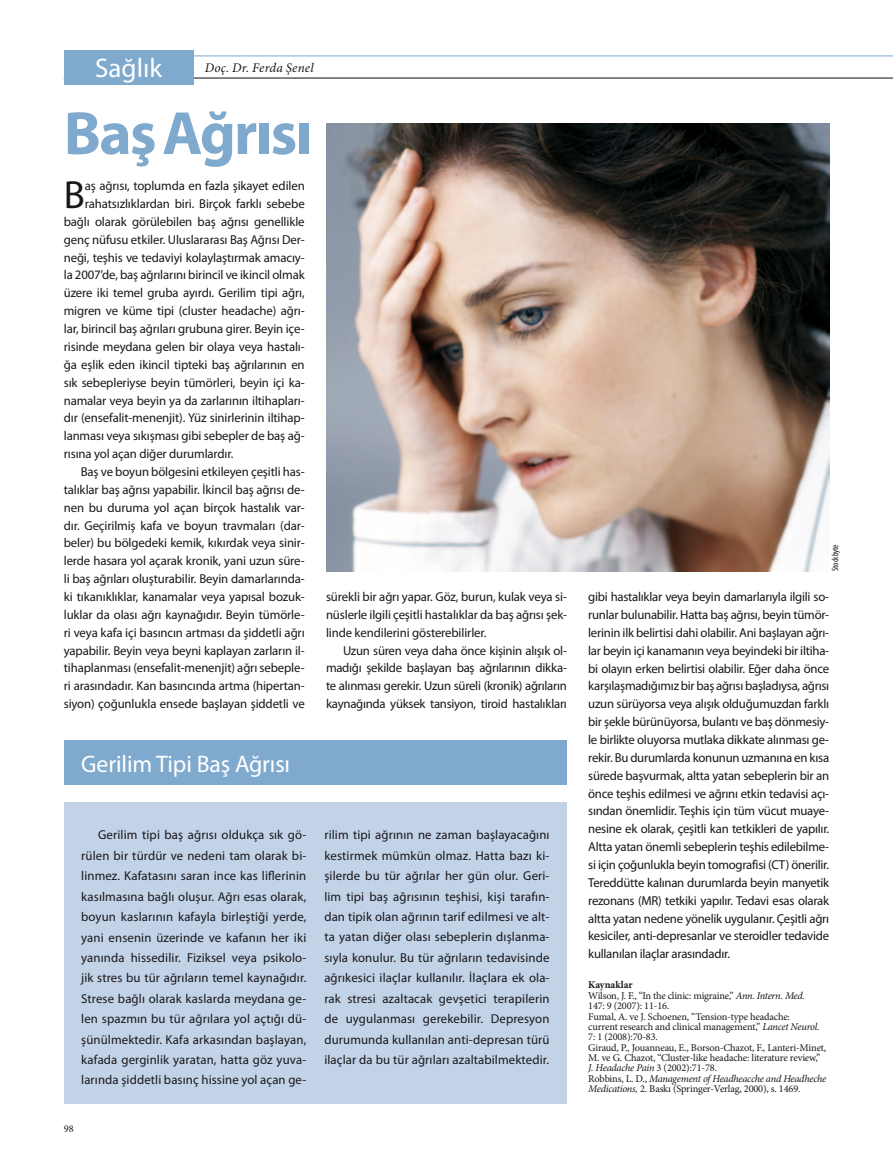
<style>
.page{position:relative;width:893px;height:1170px;background:#fff}
.page>*{position:absolute;margin:0;border:0;box-sizing:border-box;transform-origin:0 0}
.t1{font:700 61.5px "Myriad Pro";letter-spacing:-.03em;color:#80a9ce}
.t2{font:39.45px "Myriad Pro";color:#1a171c}
.t3{font:27px "Myriad Pro";color:#fff}
.t4{font:24px "Myriad Pro";letter-spacing:-.005em;color:#fff}
.t5{font:italic 13.2px "Minion Pro";letter-spacing:.015em;color:#1a171c}
.t6{font:12.9px/17.9px "Myriad Pro";letter-spacing:-.01em;color:#1a171c;text-align:justify}
.t7{font:10.35px/10.4px "Minion Pro";letter-spacing:-.015em;color:#1a171c}
.t8{font:condensed 9px "Myriad Pro";color:#1a171c}
.s1{font-weight:700}
.s2{font-style:italic}
</style>
<div class="page">
<img style="left:327px;top:123px;width:502px;height:448px">
<div style="left:64px;top:801px;width:503px;height:302px;background:#c2d3e7"></div>
<div style="left:64px;top:740px;width:503px;height:44px;background:#80a9ce"></div>
<hr style="left:64px;top:78px;width:829px;height:1px;background:#070c12">
<hr style="left:64px;top:56px;width:829px;height:1px;background:#80a9ce">
<div style="left:64px;top:50px;width:129px;height:34px;background:#80a9ce"></div>
<h3 class="t3" style="left:95px;top:52px;width:68px">Sağlık</h3>
<p class="t5" style="left:205px;top:58px;width:110px">Doç. Dr. Ferda Şenel</p>
<h1 class="t1" style="left:64px;top:93px;width:250px">Baş Ağrısı</h1>
<h2 class="t2" style="left:64px;top:170px;width:23px">B</h2>
<p class="t6" style="left:85px;top:177px;width:221px">aş ağrısı, toplumda en fazla şikayet edilen</p>
<p class="t6" style="left:85px;top:194px;width:221px">rahatsızlıklardan biri. Birçok farklı sebebe</p>
<p class="t6" style="left:64px;top:212px;width:242px">bağlı olarak görülebilen baş ağrısı genellikle</p>
<p class="t6" style="left:64px;top:230px;width:242px">genç nüfusu etkiler. Uluslararası Baş Ağrısı Der-</p>
<p class="t6" style="left:64px;top:248px;width:242px">neği, teşhis ve tedaviyi kolaylaştırmak amacıy-</p>
<p class="t6" style="left:64px;top:266px;width:242px">la 2007’de, baş ağrılarını birincil ve ikincil olmak</p>
<p class="t6" style="left:64px;top:284px;width:242px">üzere iki temel gruba ayırdı. Gerilim tipi ağrı,</p>
<p class="t6" style="left:64px;top:302px;width:242px">migren ve küme tipi (cluster headache) ağrı-</p>
<p class="t6" style="left:64px;top:319px;width:242px">lar, birincil baş ağrıları grubuna girer. Beyin içe-</p>
<p class="t6" style="left:64px;top:337px;width:242px">risinde meydana gelen bir olaya veya hastalı-</p>
<p class="t6" style="left:64px;top:355px;width:242px">ğa eşlik eden ikincil tipteki baş ağrılarının en</p>
<p class="t6" style="left:64px;top:373px;width:242px">sık sebepleriyse beyin tümörleri, beyin içi ka-</p>
<p class="t6" style="left:64px;top:391px;width:242px">namalar veya beyin ya da zarlarının iltihapları-</p>
<p class="t6" style="left:64px;top:409px;width:242px">dır (ensefalit-menenjit). Yüz sinirlerinin iltihap-</p>
<p class="t6" style="left:64px;top:427px;width:242px">lanması veya sıkışması gibi sebepler de baş ağ-</p>
<p class="t6" style="left:64px;top:444px;width:171px">rısına yol açan diğer durumlardır.</p>
<p class="t6" style="left:81px;top:462px;width:225px">Baş ve boyun bölgesini etkileyen çeşitli has-</p>
<p class="t6" style="left:64px;top:480px;width:242px">talıklar baş ağrısı yapabilir. İkincil baş ağrısı de-</p>
<p class="t6" style="left:64px;top:498px;width:242px">nen bu duruma yol açan birçok hastalık var-</p>
<p class="t6" style="left:64px;top:516px;width:242px">dır. Geçirilmiş kafa ve boyun travmaları (dar-</p>
<p class="t6" style="left:64px;top:534px;width:242px">beler) bu bölgedeki kemik, kıkırdak veya sinir-</p>
<p class="t6" style="left:64px;top:551px;width:242px">lerde hasara yol açarak kronik, yani uzun süre-</p>
<p class="t6" style="left:64px;top:569px;width:242px">li baş ağrıları oluşturabilir. Beyin damarlarında-</p>
<p class="t6" style="left:64px;top:587px;width:242px">ki tıkanıklıklar, kanamalar veya yapısal bozuk-</p>
<p class="t6" style="left:64px;top:605px;width:242px">luklar da olası ağrı kaynağıdır. Beyin tümörle-</p>
<p class="t6" style="left:64px;top:623px;width:242px">ri veya kafa içi basıncın artması da şiddetli ağrı</p>
<p class="t6" style="left:64px;top:641px;width:242px">yapabilir. Beyin veya beyni kaplayan zarların il-</p>
<p class="t6" style="left:64px;top:659px;width:242px">tihaplanması (ensefalit-menenjit) ağrı sebeple-</p>
<p class="t6" style="left:64px;top:676px;width:242px">ri arasındadır. Kan basıncında artma (hipertan-</p>
<p class="t6" style="left:64px;top:694px;width:242px">siyon) çoğunlukla ensede başlayan şiddetli ve</p>
<h3 class="t4" style="left:81px;top:748px;width:210px">Gerilim Tipi Baş Ağrısı</h3>
<p class="t6" style="left:326px;top:587px;width:242px">sürekli bir ağrı yapar. Göz, burun, kulak veya si&shy;nüslerle ilgili çeşitli hastalıklar da baş ağrısı şek&shy;linde kendilerini gösterebilirler.</p>
<p class="t6" style="left:326px;top:641px;width:242px;text-indent:17px">Uzun süren veya daha önce kişinin alışık ol&shy;madığı şekilde başlayan baş ağrılarının dikka&shy;te alınması gerekir. Uzun süreli (kronik) ağrıların kaynağında yüksek tansiyon, tiroid hastalıkları</p>
<p class="t6" style="left:81px;top:824px;width:227px;line-height:20.4px;text-indent:17px">Gerilim tipi baş ağrısı oldukça sık gö&shy;rülen bir türdür ve nedeni tam olarak bi&shy;linmez. Kafatasını saran ince kas liflerinin kasılmasına bağlı oluşur. Ağrı esas olarak, boyun kaslarının kafayla birleştiği yerde, yani ensenin üzerinde ve kafanın her iki yanında hissedilir. Fiziksel veya psikolo&shy;jik stres bu tür ağrıların temel kaynağıdır.<br>Strese bağlı olarak kaslarda meydana ge&shy;len spazmın bu tür ağrılara yol açtığı dü&shy;şünülmektedir. Kafa arkasından başlayan, kafada gerginlik yaratan, hatta göz yuva&shy;larında şiddetli basınç hissine yol açan ge-</p>
<p class="t6" style="left:324px;top:824px;width:227px;line-height:20.4px">rilim tipi ağrının ne zaman başlayacağını kestirmek mümkün olmaz. Hatta bazı ki&shy;şilerde bu tür ağrılar her gün olur. Geri&shy;lim tipi baş ağrısının teşhisi, kişi tarafın&shy;dan tipik olan ağrının tarif edilmesi ve alt&shy;ta yatan diğer olası sebeplerin dışlanma&shy;sıyla konulur. Bu tür ağrıların tedavisinde ağrıkesici ilaçlar kullanılır. İlaçlara ek ola&shy;rak stresi azaltacak gevşetici terapilerin de uygulanması gerekebilir. Depresyon durumunda kullanılan anti-depresan türü ilaçlar da bu tür ağrıları azaltabilmektedir.</p>
<p class="t7" style="left:64px;top:1123px;width:11px">98</p>
<p class="t8" style="left:830px;top:571px;width:28px;rotate:-90deg">Stockbyte</p>
<p class="t6" style="left:588px;top:587px;width:242px">gibi hastalıklar veya beyin damarlarıyla ilgili so&shy;runlar bulunabilir. Hatta baş ağrısı, beyin tümör&shy;lerinin ilk belirtisi dahi olabilir. Ani başlayan ağrı&shy;lar beyin içi kanamanın veya beyindeki bir iltiha&shy;bi olayın erken belirtisi olabilir. Eğer daha önce karşılaşmadığımız bir baş ağrısı başladıysa, ağrısı uzun sürüyorsa veya alışık olduğumuzdan farklı bir şekle bürünüyorsa, bulantı ve baş dönmesiy&shy;le birlikte oluyorsa mutlaka dikkate alınması ge&shy;rekir. Bu durumlarda konunun uzmanına en kısa sürede başvurmak, altta yatan sebeplerin bir an önce teşhis edilmesi ve ağrını etkin tedavisi açı&shy;sından önemlidir. Teşhis için tüm vücut muaye&shy;nesine ek olarak, çeşitli kan tetkikleri de yapılır.<br>Altta yatan önemli sebeplerin teşhis edilebilme&shy;si için çoğunlukla beyin tomografisi (CT) önerilir.<br>Tereddütte kalınan durumlarda beyin manyetik rezonans (MR) tetkiki yapılır. Tedavi esas olarak altta yatan nedene yönelik uygulanır. Çeşitli ağrı kesiciler, anti-depresanlar ve steroidler tedavide kullanılan ilaçlar arasındadır.</p>
<p class="t7" style="left:588px;top:979px;width:240px"><span class="s1">Kaynaklar<br></span>Wilson, J. F., “In the clinic: migraine,” <span class="s2">Ann. Intern. Med.<br></span>147: 9 (2007): 11-16.<br>Fumal, A. ve J. Schoenen, “Tension-type headache:<br>current research and clinical management,” <span class="s2">Lancet Neurol.<br></span>7: 1 (2008):70-83.<br>Giraud, P., Jouanneau, E., Borson-Chazot, F., Lanteri-Minet, M. ve G. Chazot, “Cluster-like headache: literature review,” <span class="s2">J. Headache Pain</span> 3 (2002):71-78.<br>Robbins, L. D., <span class="s2">Management of Headheacche and Headheche Medications,</span> 2. Baskı (Springer-Verlag, 2000), s. 1469.</p>
</div>
